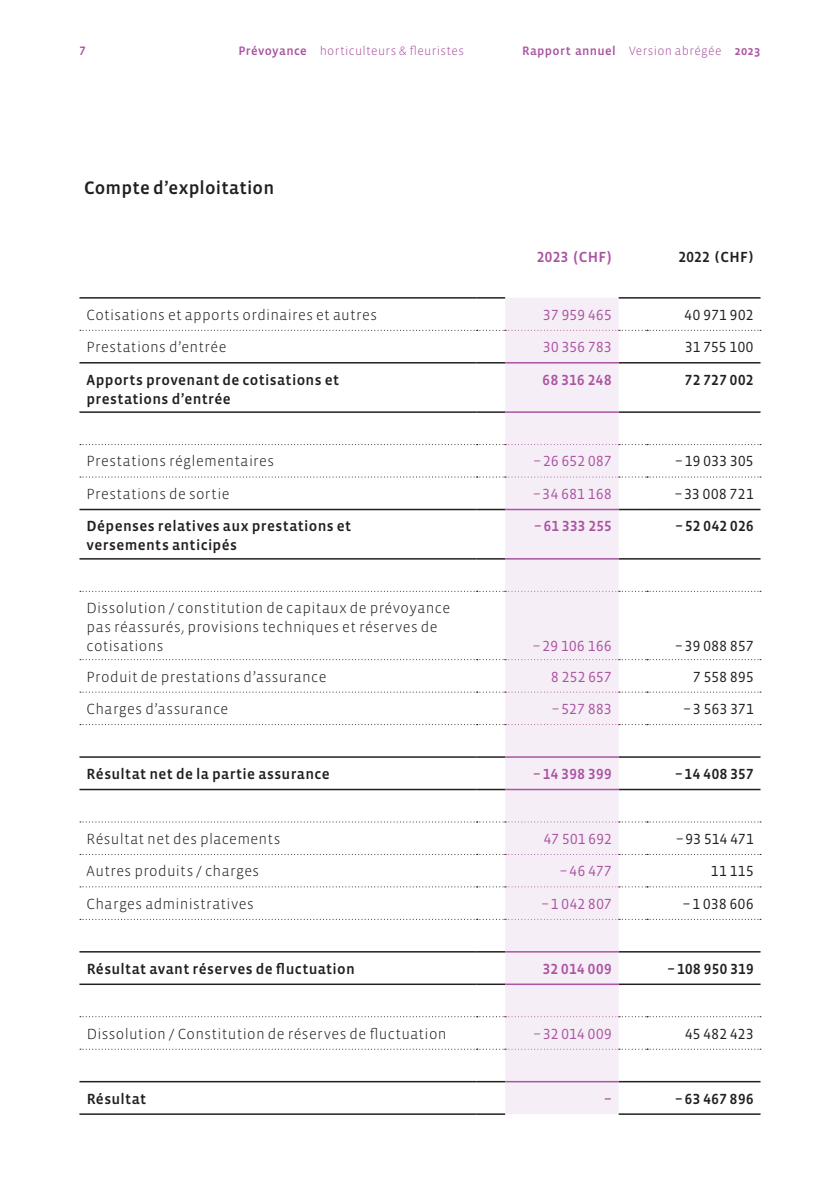
<style>
.page{position:relative;width:840px;height:1191px;background:#fff}
.page>*{position:absolute;margin:0;border:0;box-sizing:border-box;transform-origin:0 0}
.t1{font:500 18.4px "Vista Sans OTCE";letter-spacing:.01em;color:#231f20}
.t2{font:300 15px/19px "Vista Sans OTCE";letter-spacing:.025em;color:#231f20}
.t3{font:500 15px/19px "Vista Sans OTCE";letter-spacing:.025em;color:#231f20}
.t4{font:15px "Vista Sans OTCE";letter-spacing:.03em;color:#aa54a1}
.t5{font:15px "Vista Sans OTCE";letter-spacing:.03em;color:#231f20}
.t6{font:500 15px "Vista Sans OTCE";letter-spacing:.03em;color:#aa54a1}
.t7{font:300 12.4px "Vista Sans OTCE";letter-spacing:.03em;color:#aa54a1}
.t8{font:500 12.4px "Vista Sans OTCE";letter-spacing:.03em;color:#aa54a1}
.s1{font-weight:500}
.s2{font-weight:300}
</style>
<div class="page">
<div style="left:505px;top:298px;width:113px;height:816px;background:#f6eef6"></div>
<hr style="left:79px;top:297px;width:397px;height:2px;background:#231f20">
<hr style="left:476px;top:297px;width:29px;height:2px;background:#231f20">
<hr style="left:618px;top:297px;width:28px;height:2px;background:#231f20">
<hr style="left:646px;top:297px;width:114px;height:2px;background:#231f20">
<hr style="left:79px;top:1081px;width:397px;height:1px;background:#231f20">
<svg style="left:476px;top:1081px;width:29px;height:1px"></svg>
<svg style="left:618px;top:1081px;width:28px;height:1px"></svg>
<hr style="left:646px;top:1081px;width:114px;height:1px;background:#231f20">
<hr style="left:79px;top:1113px;width:397px;height:1px;background:#231f20">
<svg style="left:476px;top:1113px;width:29px;height:1px"></svg>
<svg style="left:618px;top:1113px;width:28px;height:1px"></svg>
<hr style="left:646px;top:1113px;width:114px;height:1px;background:#231f20">
<hr style="left:79px;top:362px;width:397px;height:1px;background:#231f20">
<svg style="left:476px;top:362px;width:29px;height:1px"></svg>
<svg style="left:618px;top:362px;width:28px;height:1px"></svg>
<hr style="left:646px;top:362px;width:114px;height:1px;background:#231f20">
<hr style="left:79px;top:411px;width:397px;height:2px;background:#231f20">
<hr style="left:476px;top:411px;width:29px;height:2px;background:#231f20">
<hr style="left:618px;top:411px;width:28px;height:2px;background:#231f20">
<hr style="left:646px;top:411px;width:114px;height:2px;background:#231f20">
<hr style="left:79px;top:509px;width:397px;height:1px;background:#231f20">
<svg style="left:476px;top:509px;width:29px;height:1px"></svg>
<svg style="left:618px;top:509px;width:28px;height:1px"></svg>
<hr style="left:646px;top:509px;width:114px;height:1px;background:#231f20">
<hr style="left:79px;top:558px;width:397px;height:1px;background:#231f20">
<svg style="left:476px;top:558px;width:29px;height:1px"></svg>
<svg style="left:618px;top:558px;width:28px;height:1px"></svg>
<hr style="left:646px;top:558px;width:114px;height:1px;background:#231f20">
<hr style="left:79px;top:951px;width:397px;height:1px;background:#231f20">
<svg style="left:476px;top:951px;width:29px;height:1px"></svg>
<svg style="left:618px;top:951px;width:28px;height:1px"></svg>
<hr style="left:646px;top:951px;width:114px;height:1px;background:#231f20">
<hr style="left:79px;top:983px;width:397px;height:2px;background:#231f20">
<hr style="left:476px;top:983px;width:29px;height:2px;background:#231f20">
<hr style="left:618px;top:983px;width:28px;height:2px;background:#231f20">
<hr style="left:646px;top:983px;width:114px;height:2px;background:#231f20">
<hr style="left:79px;top:756px;width:397px;height:2px;background:#231f20">
<hr style="left:476px;top:756px;width:29px;height:2px;background:#231f20">
<hr style="left:618px;top:756px;width:28px;height:2px;background:#231f20">
<hr style="left:646px;top:756px;width:114px;height:2px;background:#231f20">
<hr style="left:79px;top:788px;width:397px;height:2px;background:#231f20">
<hr style="left:476px;top:788px;width:29px;height:2px;background:#231f20">
<hr style="left:618px;top:788px;width:28px;height:2px;background:#231f20">
<hr style="left:646px;top:788px;width:114px;height:2px;background:#231f20">
<svg style="left:80px;top:330px;width:680px;height:1px"></svg>
<hr style="left:505px;top:362px;width:113px;height:1px;background:#aa54a1">
<hr style="left:505px;top:411px;width:113px;height:2px;background:#aa54a1">
<svg style="left:80px;top:444px;width:680px;height:1px"></svg>
<svg style="left:80px;top:476px;width:680px;height:1px"></svg>
<hr style="left:505px;top:509px;width:113px;height:1px;background:#aa54a1">
<hr style="left:505px;top:558px;width:113px;height:1px;background:#aa54a1">
<svg style="left:80px;top:591px;width:680px;height:1px"></svg>
<svg style="left:80px;top:659px;width:680px;height:1px"></svg>
<svg style="left:80px;top:691px;width:680px;height:1px"></svg>
<svg style="left:80px;top:724px;width:680px;height:1px"></svg>
<hr style="left:505px;top:756px;width:113px;height:2px;background:#aa54a1">
<hr style="left:505px;top:788px;width:113px;height:2px;background:#aa54a1">
<svg style="left:80px;top:821px;width:680px;height:1px"></svg>
<svg style="left:80px;top:854px;width:680px;height:1px"></svg>
<svg style="left:80px;top:886px;width:680px;height:1px"></svg>
<svg style="left:80px;top:919px;width:680px;height:1px"></svg>
<hr style="left:505px;top:951px;width:113px;height:1px;background:#aa54a1">
<hr style="left:505px;top:983px;width:113px;height:2px;background:#aa54a1">
<svg style="left:80px;top:1016px;width:680px;height:1px"></svg>
<svg style="left:80px;top:1048px;width:679px;height:1px"></svg>
<hr style="left:505px;top:1081px;width:113px;height:1px;background:#aa54a1">
<p class="t8" style="left:79px;top:44px;width:8px">7</p>
<p class="t7" style="left:238px;top:44px;width:227px"><span class="s1">Prévoyance</span> horticulteurs &amp; fleuristes</p>
<p class="t8" style="left:522px;top:44px;width:240px">Rapport annuel <span class="s2">Version abrégée</span> 2023</p>
<p class="t1" style="left:84px;top:178px;width:192px">Compte d’exploitation</p>
<p class="t6" style="left:536px;top:249px;width:76px">2023 (CHF)</p>
<p class="t3" style="left:678px;top:247px;width:77px">2022 (CHF)</p>
<p class="t2" style="left:86px;top:305px;width:292px">Cotisations et apports ordinaires et autres</p>
<p class="t4" style="left:543px;top:307px;width:70px">37 959 465</p>
<p class="t5" style="left:684px;top:307px;width:70px">40 971 902</p>
<p class="t2" style="left:86px;top:338px;width:141px">Prestations d’entrée</p>
<p class="t4" style="left:543px;top:339px;width:70px">30 356 783</p>
<p class="t5" style="left:684px;top:339px;width:70px">31 755 100</p>
<p class="t3" style="left:86px;top:370px;width:254px">Apports provenant de cotisations et prestations d’entrée</p>
<p class="t6" style="left:542px;top:372px;width:70px">68 316 248</p>
<p class="t3" style="left:684px;top:370px;width:70px">72 727 002</p>
<p class="t2" style="left:87px;top:452px;width:189px">Prestations réglementaires</p>
<p class="t4" style="left:533px;top:453px;width:79px">–26 652 087</p>
<p class="t5" style="left:675px;top:453px;width:80px">–19 033 305</p>
<p class="t2" style="left:87px;top:484px;width:144px">Prestations de sortie</p>
<p class="t4" style="left:532px;top:486px;width:80px">–34 681 168</p>
<p class="t5" style="left:674px;top:486px;width:80px">–33 008 721</p>
<p class="t3" style="left:87px;top:517px;width:266px">Dépenses relatives aux prestations et versements anticipés</p>
<p class="t6" style="left:533px;top:518px;width:79px">– 61 333 255</p>
<p class="t3" style="left:675px;top:517px;width:79px">– 52 042 026</p>
<p class="t2" style="left:87px;top:599px;width:365px">Dissolution / constitution de capitaux de prévoyance pas réassurés, provisions techniques et réserves de cotisations</p>
<p class="t4" style="left:532px;top:638px;width:80px">–29 106 166</p>
<p class="t5" style="left:675px;top:638px;width:80px">–39 088 857</p>
<p class="t2" style="left:87px;top:667px;width:241px">Produit de prestations d’assurance</p>
<p class="t4" style="left:550px;top:669px;width:62px">8 252 657</p>
<p class="t5" style="left:692px;top:669px;width:62px">7 558 895</p>
<p class="t2" style="left:87px;top:699px;width:143px">Charges d’assurance</p>
<p class="t4" style="left:551px;top:701px;width:61px">–527 883</p>
<p class="t5" style="left:683px;top:701px;width:71px">– 3 563 371</p>
<p class="t3" style="left:87px;top:764px;width:244px">Résultat net de la partie assurance</p>
<p class="t6" style="left:533px;top:766px;width:80px">–14 398 399</p>
<p class="t3" style="left:674px;top:764px;width:80px">–14 408 357</p>
<p class="t2" style="left:87px;top:829px;width:195px">Résultat net des placements</p>
<p class="t4" style="left:543px;top:831px;width:69px">47 501 692</p>
<p class="t5" style="left:675px;top:831px;width:79px">– 93 514 471</p>
<p class="t2" style="left:87px;top:862px;width:174px">Autres produits / charges</p>
<p class="t4" style="left:559px;top:863px;width:53px">–46 477</p>
<p class="t5" style="left:710px;top:863px;width:44px">11 115</p>
<p class="t2" style="left:87px;top:894px;width:168px">Charges administratives</p>
<p class="t4" style="left:541px;top:896px;width:72px">–1 042 807</p>
<p class="t5" style="left:682px;top:896px;width:72px">–1 038 606</p>
<p class="t3" style="left:87px;top:959px;width:270px">Résultat avant réserves de fluctuation</p>
<p class="t6" style="left:542px;top:961px;width:70px">32 014 009</p>
<p class="t3" style="left:667px;top:959px;width:88px">–108 950 319</p>
<p class="t2" style="left:87px;top:1024px;width:361px">Dissolution / Constitution de réserves de fluctuation</p>
<p class="t4" style="left:533px;top:1025px;width:80px">–32 014 009</p>
<p class="t5" style="left:684px;top:1025px;width:70px">45 482 423</p>
<p class="t3" style="left:87px;top:1089px;width:61px">Résultat</p>
<p class="t6" style="left:604px;top:1090px;width:9px">–</p>
<p class="t3" style="left:674px;top:1089px;width:80px">–63 467 896</p>
</div>
